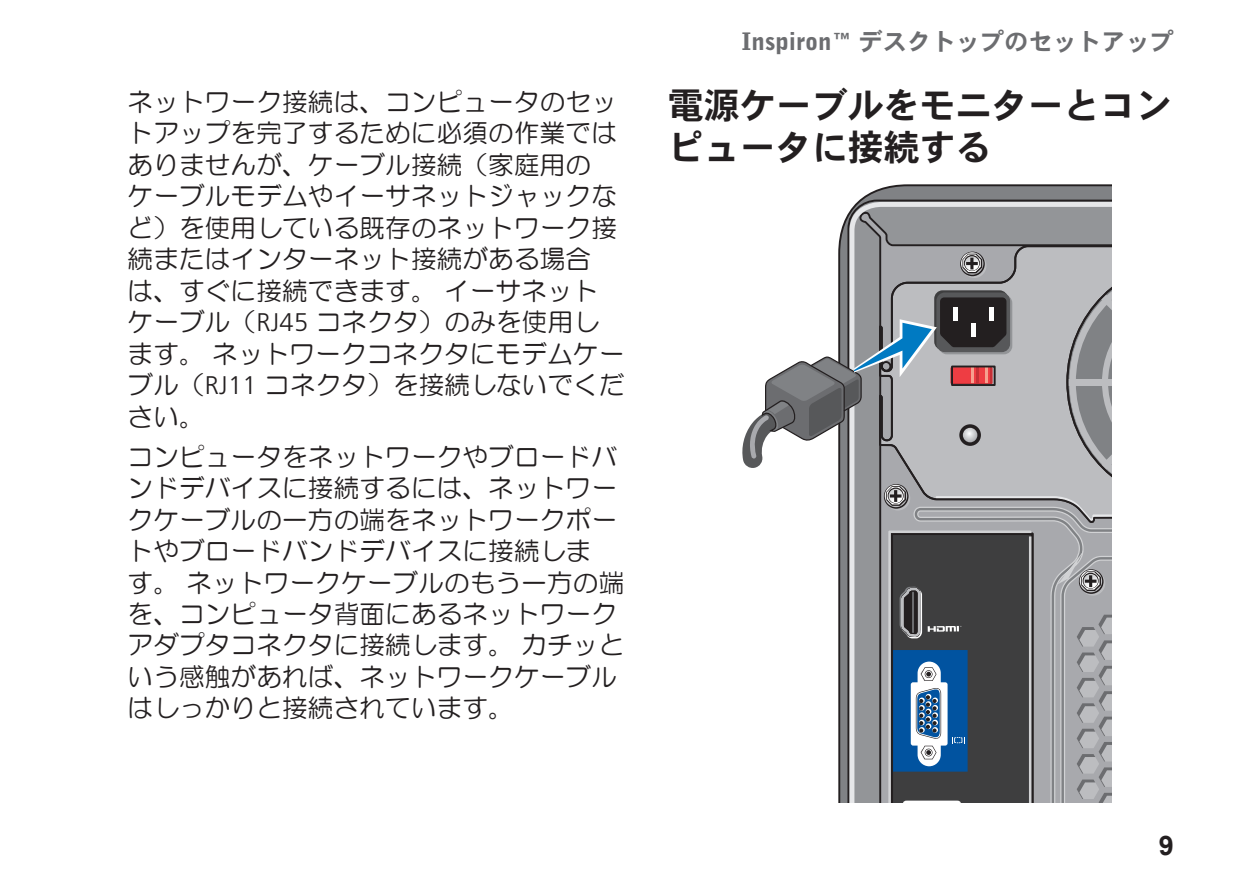
<style>
.page{position:relative;width:1259px;height:893px;background:#fff}
.page>*{position:absolute;margin:0;border:0;box-sizing:border-box;transform-origin:0 0}
.t1{font:36px/42px "DFHS Gothic W7 WIN RKSJ H";color:#231f20}
.t2{font:700 27px "Arial";color:#231f20}
.t3{font:25.5px/31.5px "HG Maru Gothic MPRO";letter-spacing:.01em;color:#231f20}
.t4{font:24px "DFHS Gothic W7 WIN RKSJ H";letter-spacing:.01em;color:#6c6d70}
.s1{font-family:"Frutiger";font-weight:300}
.s2{font-family:"Bell Gothic BT";font-weight:900}
</style>
<div class="page">
<svg style="left:838px;top:217px;width:8px;height:585px;background:#717274"></svg>
<svg style="left:861px;top:184px;width:250px;height:15px;background:#7d7e81"></svg>
<svg style="left:849px;top:202px;width:262px;height:600px;background:#9d9fa2"></svg>
<svg style="left:878px;top:244px;width:233px;height:278px;background:#a9aaad"></svg>
<svg style="left:913px;top:507px;width:198px;height:295px;background:#a6a7aa"></svg>
<svg style="left:1076px;top:615px;width:35px;height:187px;background:#a5a6aa"></svg>
<svg style="left:885px;top:486px;width:25px;height:24px"></svg>
<svg style="left:884px;top:484px;width:24px;height:25px"></svg>
<svg style="left:884px;top:485px;width:23px;height:22px"></svg>
<svg style="left:886px;top:486px;width:20px;height:20px"></svg>
<svg style="left:962px;top:253px;width:24px;height:25px"></svg>
<svg style="left:960px;top:252px;width:24px;height:24px"></svg>
<svg style="left:961px;top:252px;width:22px;height:23px"></svg>
<svg style="left:962px;top:254px;width:20px;height:19px"></svg>
<svg style="left:1080px;top:571px;width:25px;height:25px"></svg>
<svg style="left:1079px;top:569px;width:24px;height:25px"></svg>
<svg style="left:1079px;top:570px;width:23px;height:22px"></svg>
<svg style="left:1081px;top:571px;width:20px;height:20px"></svg>
<svg style="left:888px;top:530px;width:145px;height:272px;background:#465461"></svg>
<svg style="left:742px;top:297px;width:264px;height:172px"></svg>
<p class="t3" style="left:128px;top:86px;width:498px">ネットワーク接続は、コンピュータのセットアップを完了するために必須の作業ではありませんが、ケーブル接続（家庭用の<br>ケーブルモデムやイーサネットジャックなど）を使用している既存のネットワーク接続またはインターネット接続がある場合<br>は、すぐに接続できます。イーサネットケーブル（<span class="s1">RJ45</span> コネクタ）のみを使用します。ネットワークコネクタにモデムケーブル（<span class="s1">RJ11</span> コネクタ）を接続しないでください。</p>
<p class="t3" style="left:128px;top:441px;width:498px">コンピュータをネットワークやブロードバンドデバイスに接続するには、ネットワークケーブルの一方の端をネットワークポートやブロードバンドデバイスに接続しま<br>す。ネットワークケーブルのもう一方の端を、コンピュータ背面にあるネットワークアダプタコネクタに接続します。カチッという感触があれば、ネットワークケーブルはしっかりと接続されています。</p>
<p class="t4" style="left:742px;top:29px;width:433px"><span class="s2">Inspiron™</span> デスクトップのセットアップ</p>
<h1 class="t1" style="left:668px;top:84px;width:506px">電源ケーブルをモニターとコンピュータに接続する</h1>
<p class="t2" style="left:1159px;top:827px;width:17px">9</p>
</div>
